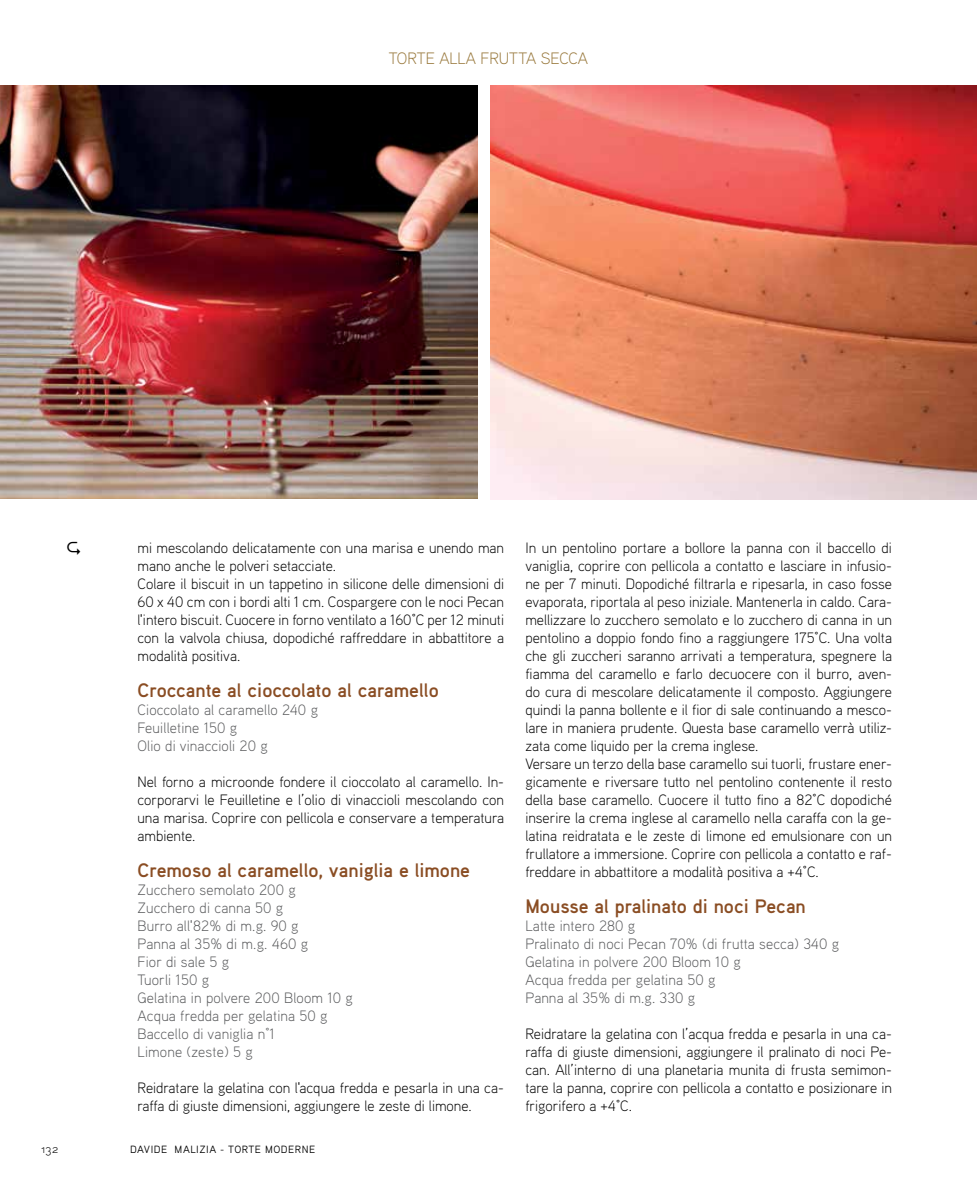
<style>
.page{position:relative;width:978px;height:1191px;background:#fff}
.page>*{position:absolute;margin:0;border:0;box-sizing:border-box;transform-origin:0 0}
.t1{font:700 19.5px "Aaux Pro";color:#8a4d23}
.t2{font:300 16.5px "Aaux Pro";color:#99793d}
.t3{font:300 15px/18px "Aaux Pro";color:#000}
.t4{font:300 15px/18px "Aaux Pro";letter-spacing:.01em;color:#58595b}
.t5{font:12px "Aaux Pro Light OSF";color:#000}
.t6{font:10.5px "Aaux Pro";letter-spacing:.05em;color:#000}
</style>
<div class="page">
<img style="left:0;top:85px;width:477px;height:413px">
<img style="left:490px;top:85px;width:487px;height:414px">
<hr style="left:977px;top:85px;width:1px;height:414px;background:#939598">
<p class="t2" style="left:389px;top:47px;width:201px">TORTE ALLA FRUTTA SECCA</p>
<p class="t3" style="left:137px;top:538px;width:368px">mi mescolando delicatamente con una marisa e unendo man mano anche le polveri setacciate.<br>Colare il biscuit in un tappetino in silicone delle dimensioni di 60 x 40 cm con i bordi alti 1 cm. Cospargere con le noci Pecan l'intero biscuit. Cuocere in forno ventilato a 160°C per 12 minuti con la valvola chiusa, dopodiché raffreddare in abbattitore a modalità positiva.</p>
<h1 class="t1" style="left:137px;top:678px;width:303px">Croccante al cioccolato al caramello</h1>
<p class="t4" style="left:137px;top:700px;width:182px">Cioccolato al caramello 240 g<br>Feuilletine 150 g<br>Olio di vinaccioli 20 g</p>
<p class="t3" style="left:137px;top:772px;width:368px;text-align:justify">Nel forno a microonde fondere il cioccolato al caramello. In&shy;corporarvi le Feuilletine e l’olio di vinaccioli mescolando con una marisa. Coprire con pellicola e conservare a temperatura ambiente.</p>
<h1 class="t1" style="left:137px;top:858px;width:334px">Cremoso al caramello, vaniglia e limone</h1>
<p class="t4" style="left:137px;top:880px;width:217px">Zucchero semolato 200 g<br>Zucchero di canna 50 g<br>Burro all'82% di m.g. 90 g<br>Panna al 35% di m.g. 460 g<br>Fior di sale 5 g<br>Tuorli 150 g<br>Gelatina in polvere 200 Bloom 10 g<br>Acqua fredda per gelatina 50 g<br>Baccello di vaniglia n°1<br>Limone (zeste) 5 g</p>
<p class="t3" style="left:137px;top:1078px;width:368px">Reidratare la gelatina con l'acqua fredda e pesarla in una ca&shy;raffa di giuste dimensioni, aggiungere le zeste di limone.</p>
<p class="t5" style="left:41px;top:1141px;width:19px">132</p>
<p class="t6" style="left:130px;top:1142px;width:186px">DAVIDE MALIZIA - TORTE MODERNE</p>
<p class="t3" style="left:525px;top:538px;width:368px">In un pentolino portare a bollore la panna con il baccello di vaniglia, coprire con pellicola a contatto e lasciare in infusio&shy;ne per 7 minuti. Dopodiché filtrarla e ripesarla, in caso fosse evaporata, riportala al peso iniziale. Mantenerla in caldo. Cara&shy;mellizzare lo zucchero semolato e lo zucchero di canna in un pentolino a doppio fondo fino a raggiungere 175°C. Una volta che gli zuccheri saranno arrivati a temperatura, spegnere la fiamma del caramello e farlo decuocere con il burro, aven&shy;do cura di mescolare delicatamente il composto. Aggiungere quindi la panna bollente e il fior di sale continuando a mesco&shy;lare in maniera prudente. Questa base caramello verrà utiliz&shy;zata come liquido per la crema inglese.<br>Versare un terzo della base caramello sui tuorli, frustare ener&shy;gicamente e riversare tutto nel pentolino contenente il resto della base caramello. Cuocere il tutto fino a 82°C dopodiché inserire la crema inglese al caramello nella caraffa con la ge&shy;latina reidratata e le zeste di limone ed emulsionare con un frullatore a immersione. Coprire con pellicola a contatto e raf&shy;freddare in abbattitore a modalità positiva a +4°C.</p>
<h1 class="t1" style="left:525px;top:894px;width:282px">Mousse al pralinato di noci Pecan</h1>
<p class="t4" style="left:525px;top:916px;width:315px">Latte intero 280 g<br>Pralinato di noci Pecan 70% (di frutta secca) 340 g<br>Gelatina in polvere 200 Bloom 10 g<br>Acqua fredda per gelatina 50 g<br>Panna al 35% di m.g. 330 g</p>
<p class="t3" style="left:525px;top:1024px;width:368px;text-align:justify">Reidratare la gelatina con l’acqua fredda e pesarla in una ca&shy;raffa di giuste dimensioni, aggiungere il pralinato di noci Pe&shy;can. All’interno di una planetaria munita di frusta semimon&shy;tare la panna, coprire con pellicola a contatto e posizionare in frigorifero a +4°C.</p>
</div>
